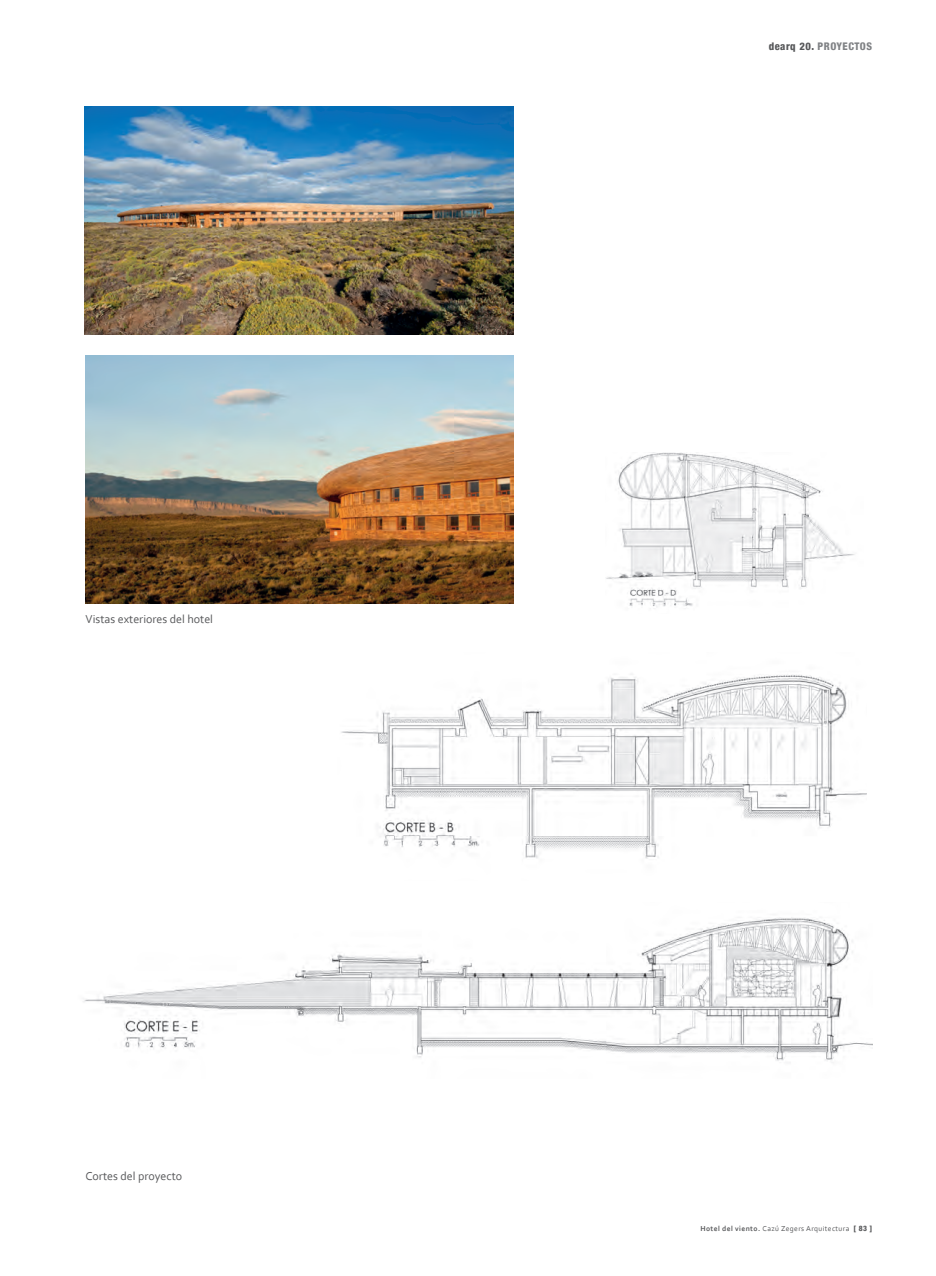
<style>
.page{position:relative;width:936px;height:1276px;background:#fff}
.page>*{position:absolute;margin:0;border:0;box-sizing:border-box;transform-origin:0 0}
.t1{font:12px "Corbel";color:#57585a}
.t2{font:800 condensed 10.5px "Helvetica 87";letter-spacing:.05em;color:#808285}
.t3{font:7.5px "Corbel";letter-spacing:.05em;color:#57585a}
.s1{color:#57585a}
.s2{font-weight:700}
.s3{font-family:"Helvetica 87";font-weight:800;font-stretch:condensed}
</style>
<div class="page">
<img style="left:83px;top:917px;width:789px;height:146px">
<img style="left:84px;top:106px;width:430px;height:228px">
<img style="left:85px;top:356px;width:429px;height:248px">
<img style="left:341px;top:674px;width:525px;height:185px">
<img style="left:606px;top:452px;width:249px;height:155px">
<h1 class="t1" style="left:85px;top:611px;width:129px">Vistas exteriores del hotel</h1>
<h1 class="t1" style="left:85px;top:1169px;width:98px">Cortes del proyecto</h1>
<h2 class="t2" style="left:768px;top:40px;width:105px"><span class="s1">dearq 20.</span> PROYECTOS</h2>
<p class="t3" style="left:700px;top:1224px;width:173px"><span class="s2">Hotel del viento.</span> Cazú Zegers Arquitectura <span class="s3">[ 83 ]</span></p>
</div>
